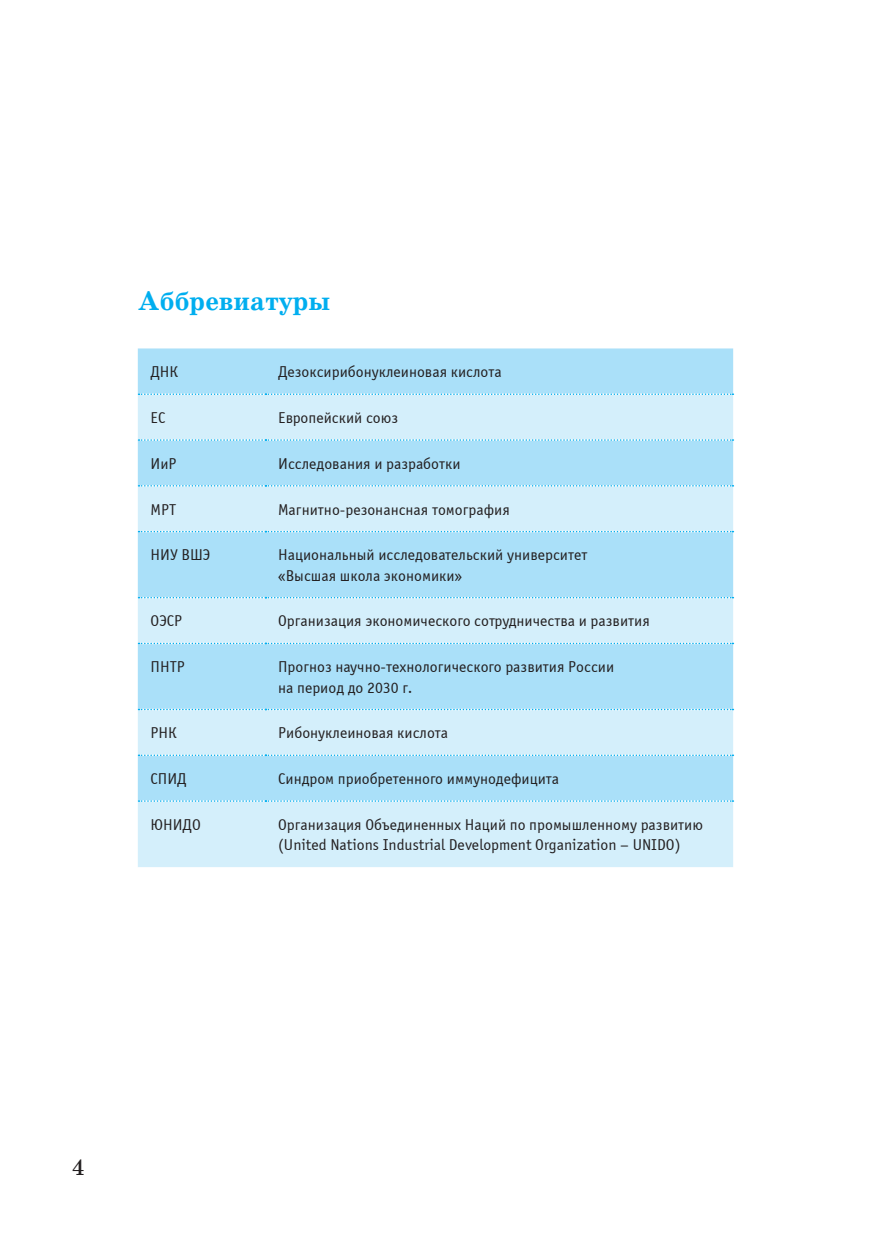
<style>
.page{position:relative;width:871px;height:1233px;background:#fff}
.page>*{position:absolute;margin:0;border:0;box-sizing:border-box;transform-origin:0 0}
.t1{font:700 27px "School";color:#00aeef}
.t2{font:22.5px "School";color:#231f20}
.t3{font:15.75px/20.2px "Officina Sans C";color:#231f20}
</style>
<div class="page">
<div style="left:138px;top:348px;width:595px;height:46px;background:#aae0f9"></div>
<svg style="left:138px;top:394px;width:595px;height:473px;background:#c0e7fa"></svg>
<svg style="left:139px;top:393px;width:594px;height:2px"></svg>
<svg style="left:139px;top:439px;width:594px;height:2px"></svg>
<svg style="left:139px;top:485px;width:594px;height:1px"></svg>
<svg style="left:139px;top:531px;width:594px;height:1px"></svg>
<svg style="left:139px;top:597px;width:594px;height:1px"></svg>
<svg style="left:139px;top:642px;width:594px;height:2px"></svg>
<svg style="left:139px;top:708px;width:594px;height:2px"></svg>
<svg style="left:139px;top:754px;width:594px;height:2px"></svg>
<svg style="left:139px;top:800px;width:594px;height:1px"></svg>
<h1 class="t1" style="left:138px;top:285px;width:194px">Аббревиатуры</h1>
<p class="t3" style="left:151px;top:362px;width:29px">ДНК</p>
<p class="t3" style="left:278px;top:362px;width:225px">Дезоксирибонуклеиновая кислота</p>
<p class="t3" style="left:151px;top:408px;width:16px">ЕС</p>
<p class="t3" style="left:278px;top:408px;width:122px">Европейский союз</p>
<p class="t3" style="left:151px;top:453px;width:28px">ИиР</p>
<p class="t3" style="left:278px;top:453px;width:184px">Исследования и разработки</p>
<p class="t3" style="left:151px;top:499px;width:27px">МРТ</p>
<p class="t3" style="left:278px;top:499px;width:233px">Магнитно-резонансная томография</p>
<p class="t3" style="left:151px;top:545px;width:61px">НИУ ВШЭ</p>
<p class="t3" style="left:278px;top:545px;width:311px">Национальный исследовательский университет «Высшая школа экономики»</p>
<p class="t3" style="left:151px;top:611px;width:33px">ОЭСР</p>
<p class="t3" style="left:278px;top:611px;width:373px">Организация экономического сотрудничества и развития</p>
<p class="t3" style="left:151px;top:657px;width:36px">ПНТР</p>
<p class="t3" style="left:278px;top:657px;width:338px">Прогноз научно-технологического развития России на период до 2030 г.</p>
<p class="t3" style="left:151px;top:723px;width:28px">РНК</p>
<p class="t3" style="left:278px;top:723px;width:172px">Рибонуклеиновая кислота</p>
<p class="t3" style="left:151px;top:769px;width:38px">СПИД</p>
<p class="t3" style="left:278px;top:769px;width:282px">Синдром приобретенного иммунодефицита</p>
<p class="t3" style="left:151px;top:814px;width:52px">ЮНИДО</p>
<p class="t3" style="left:278px;top:814px;width:426px">Организация Объединенных Наций по промышленному развитию (United Nations Industrial Development Organization – UNIDO)</p>
<h2 class="t2" style="left:72px;top:1153px;width:15px">4</h2>
</div>
